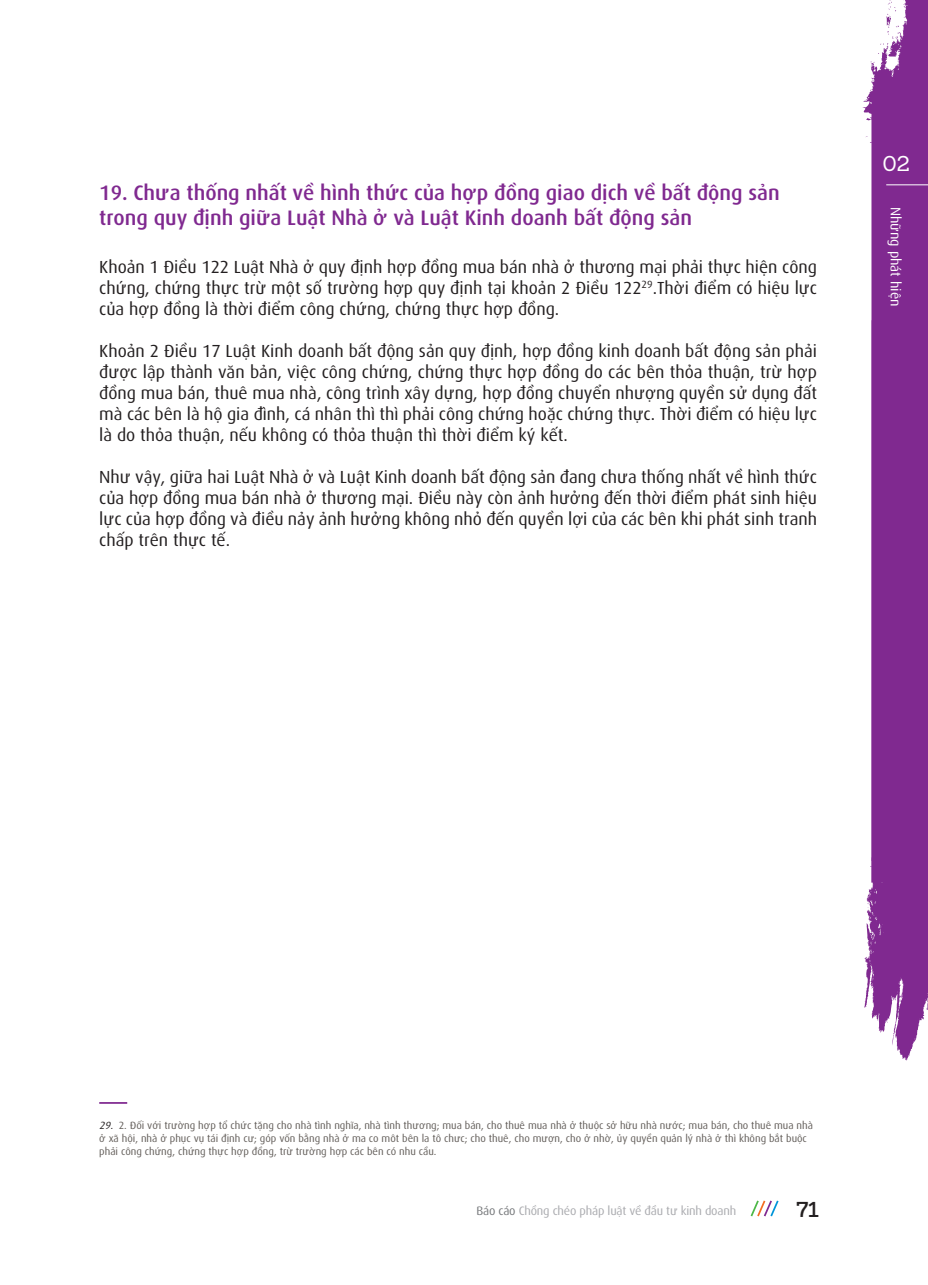
<style>
.page{position:relative;width:928px;height:1285px;background:#fff}
.page>*{position:absolute;margin:0;border:0;box-sizing:border-box;transform-origin:0 0}
.t1{font:500 21px/25.2px "AG Dax Pro";color:#802990}
.t2{font:600 21px "AG Sanchez Slab";color:#231f20}
.t3{font:21px "AG Sanchez Slab";color:#fff}
.t4{font:17.5px/21px "AG Dax Pro";color:#231f20;text-align:justify}
.t5{font:14px "AG Dax Pro";color:#fff}
.t6{font:12.25px "AG Dax Pro";letter-spacing:-.015em;color:#aaabaf}
.t7{font:10.5px/12.6px "AG Dax Pro";color:#635e5a}
.s1{font-style:italic;color:#231f20}
.s2{color:#76787b}
</style>
<div class="page">
<svg style="left:750px;top:1200px;width:29px;height:17px"></svg>
<hr style="left:99px;top:1102px;width:28px;height:2px;background:#802990">
<svg style="left:862px;top:0;width:66px;height:1061px;fill:#802990"></svg>
<svg style="left:878px;top:0;width:27px;height:54px"></svg>
<svg style="left:866px;top:903px;width:3px;height:7px"></svg>
<hr style="left:886px;top:184px;width:42px;height:1px;background:#fff">
<p class="t1" style="left:99px;top:180px;width:682px">19. Chưa thống nhất về hình thức của hợp đồng giao dịch về bất động sản trong quy định giữa Luật Nhà ở và Luật Kinh doanh bất động sản</p>
<p class="t4" style="left:99px;top:256px;width:719px">Khoản 1 Điều 122 Luật Nhà ở quy định hợp đồng mua bán nhà ở thương mại phải thực hiện công chứng, chứng thực trừ một số trường hợp quy định tại khoản 2 Điều 122<sup>29</sup>.Thời điểm có hiệu lực của hợp đồng là thời điểm công chứng, chứng thực hợp đồng.</p>
<p class="t4" style="left:99px;top:340px;width:719px">Khoản 2 Điều 17 Luật Kinh doanh bất động sản quy định, hợp đồng kinh doanh bất động sản phải được lập thành văn bản, việc công chứng, chứng thực hợp đồng do các bên thỏa thuận, trừ hợp đồng mua bán, thuê mua nhà, công trình xây dựng, hợp đồng chuyển nhượng quyền sử dụng đất mà các bên là hộ gia đình, cá nhân thì thì phải công chứng hoặc chứng thực. Thời điểm có hiệu lực là do thỏa thuận, nếu không có thỏa thuận thì thời điểm ký kết.</p>
<p class="t4" style="left:99px;top:466px;width:719px">Như vậy, giữa hai Luật Nhà ở và Luật Kinh doanh bất động sản đang chưa thống nhất về hình thức của hợp đồng mua bán nhà ở thương mại. Điều này còn ảnh hưởng đến thời điểm phát sinh hiệu lực của hợp đồng và điều nảy ảnh hưởng không nhỏ đến quyền lợi của các bên khi phát sinh tranh chấp trên thực tế.</p>
<p class="t3" style="left:882px;top:156px;width:29px">02</p>
<p class="t5" style="left:903px;top:207px;width:101px;rotate:90deg">Những phát hiện</p>
<p class="t7" style="left:99px;top:1119px;width:715px"><span class="s1">29.</span> 2. Đối với trường hợp tổ chức tặng cho nhà tình nghĩa, nhà tình thương; mua bán, cho thuê mua nhà ở thuộc sở hữu nhà nước; mua bán, cho thuê mua nhà ở xã hội, nhà ở phục vụ tái định cư; góp vốn bằng nhà ở ma co môt bên la tô chưc; cho thuê, cho mượn, cho ở nhờ, ủy quyền quản lý nhà ở thì không bắt buộc phải công chứng, chứng thực hợp đồng, trừ trường hợp các bên có nhu cầu.</p>
<p class="t6" style="left:476px;top:1204px;width:261px"><span class="s2">Báo cáo</span> Chồng chéo pháp luật về đầu tư kinh doanh</p>
<p class="t2" style="left:796px;top:1201px;width:24px">71</p>
</div>
